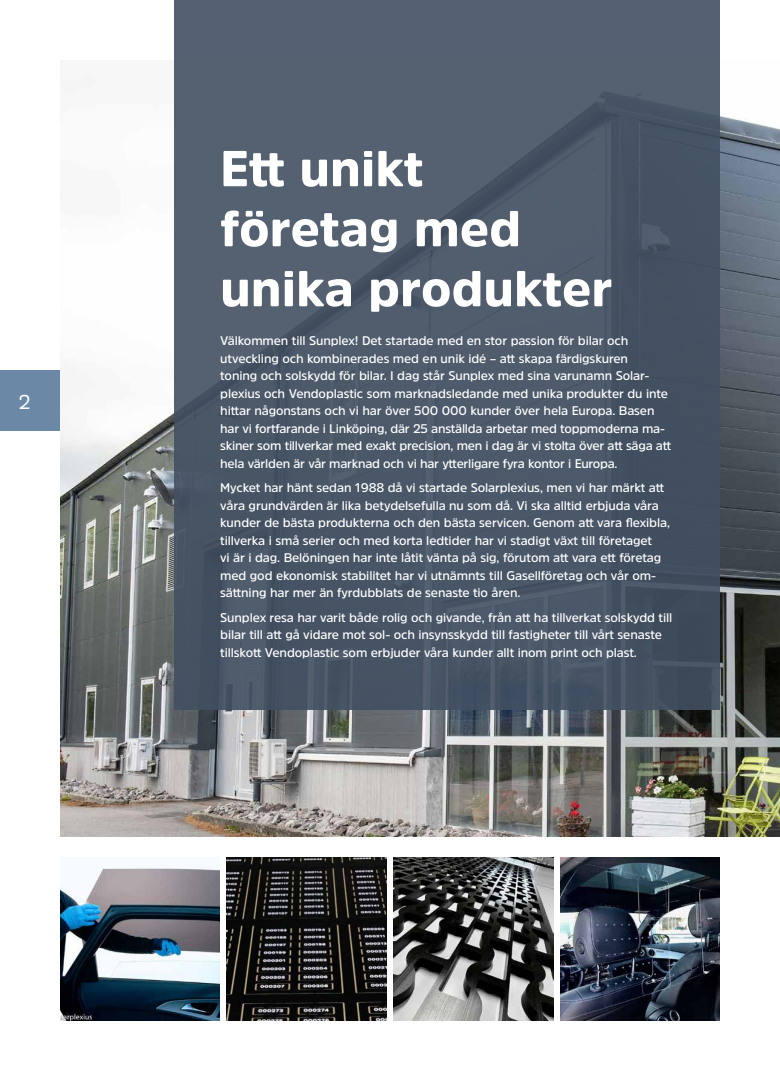
<style>
.page{position:relative;width:780px;height:1081px;background:#fff}
.page>*{position:absolute;margin:0;border:0;box-sizing:border-box;transform-origin:0 0}
.t1{font:900 50px/60px "Amsi Pro";color:#fff}
.t2{font:20px "Amsi Pro";color:#fff}
.t3{font:600 12.5px/17.5px "Amsi Pro";letter-spacing:-.01em;color:#fff}
</style>
<div class="page">
<div style="left:0;top:371px;width:60px;height:60px;background:#6b89a7"></div>
<img style="left:60px;top:60px;width:720px;height:776px">
<img style="left:227px;top:857px;width:159px;height:163px">
<img style="left:393px;top:857px;width:160px;height:163px">
<img style="left:560px;top:857px;width:159px;height:163px">
<img style="left:60px;top:866px;width:160px;height:154px">
<div style="left:174px;top:0;width:545px;height:710px;background:#4d5a6b"></div>
<h2 class="t2" style="left:19px;top:389px;width:14px">2</h2>
<h1 class="t1" style="left:220px;top:138px;width:393px">Ett unikt företag med unika produkter</h1>
<p class="t3" style="left:220px;top:332px;width:452px">Välkommen till Sunplex! Det startade med en stor passion för bilar och utveckling och kombinerades med en unik idé – att skapa färdigskuren<br>toning och solskydd för bilar. I dag står Sunplex med sina varunamn Solar&shy;plexius och Vendoplastic som marknadsledande med unika produkter du inte hittar någonstans och vi har över 500 000 kunder över hela Europa. Basen har vi fortfarande i Linköping, där 25 anställda arbetar med toppmoderna ma&shy;skiner som tillverkar med exakt precision, men i dag är vi stolta över att säga att hela världen är vår marknad och vi har ytterligare fyra kontor i Europa.</p>
<p class="t3" style="left:220px;top:479px;width:451px">Mycket har hänt sedan 1988 då vi startade Solarplexius, men vi har märkt att våra grundvärden är lika betydelsefulla nu som då. Vi ska alltid erbjuda våra kunder de bästa produkterna och den bästa servicen. Genom att vara flexibla, tillverka i små serier och med korta ledtider har vi stadigt växt till företaget<br>vi är i dag. Belöningen har inte låtit vänta på sig, förutom att vara ett företag med god ekonomisk stabilitet har vi utnämnts till Gasellföretag och vår om&shy;sättning har mer än fyrdubblats de senaste tio åren.</p>
<p class="t3" style="left:220px;top:608px;width:453px">Sunplex resa har varit både rolig och givande, från att ha tillverkat solskydd till bilar till att gå vidare mot sol- och insynsskydd till fastigheter till vårt senaste tillskott Vendoplastic som erbjuder våra kunder allt inom print och plast.</p>
</div>
